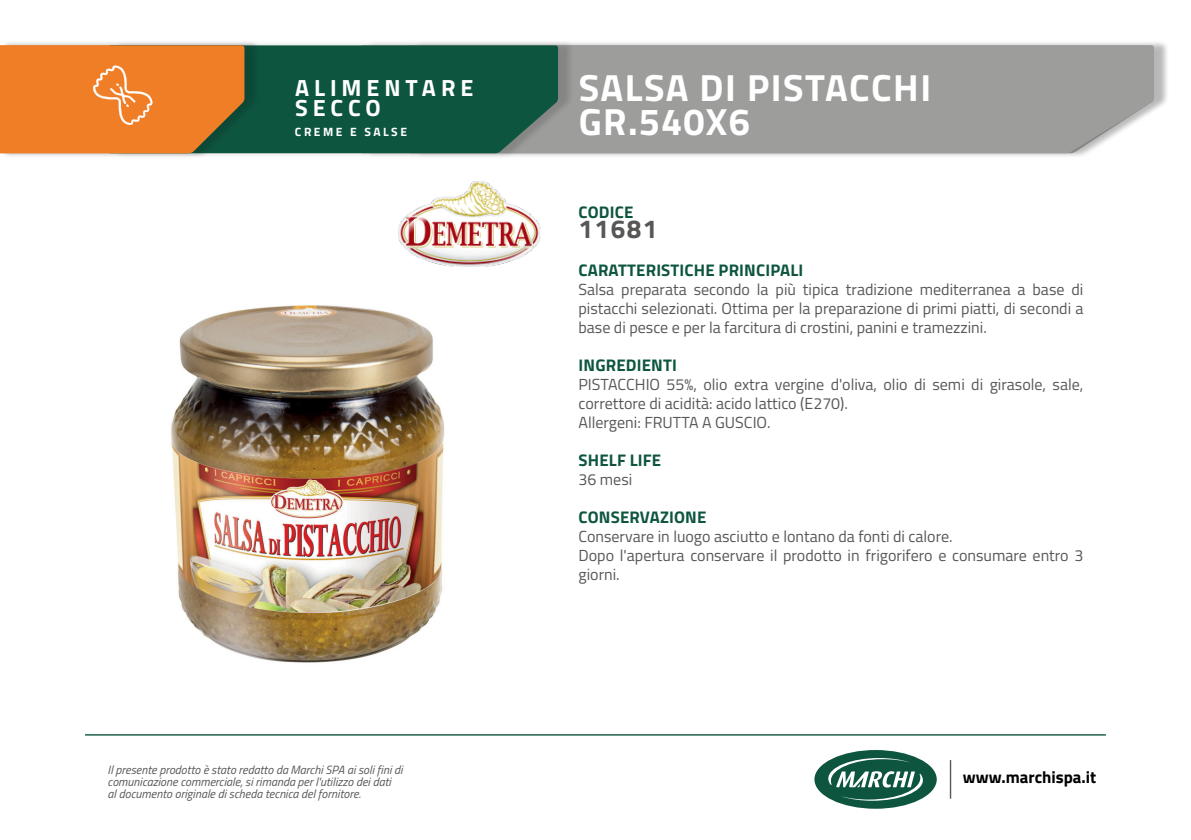
<style>
.page{position:relative;width:1191px;height:840px;background:#fff}
.page>*{position:absolute;margin:0;border:0;box-sizing:border-box;transform-origin:0 0}
.t1{font:700 37.8px/34.2px "Titillium Web";letter-spacing:.04em;color:#fff}
.t2{font:700 26px "Titillium Web";letter-spacing:.06em;color:#575756}
.t3{font:700 23.4px "Titillium Web";letter-spacing:.21em;color:#fff}
.t4{font:700 16.8px "Titillium Web";letter-spacing:.01em;color:#0e5540}
.t5{font:700 16.8px "Titillium Web";color:#000}
.t6{font:16px/19px "Titillium Web";color:#575756}
.t7{font:italic 12px/12px "Titillium Web";color:#575756}
.t8{font:700 12px "Titillium Web";letter-spacing:.21em;color:#fff}
</style>
<div class="page">
<div style="left:365px;top:40px;width:804px;height:119px;background:#000;opacity:.15"></div>
<div style="left:574px;top:45px;width:580px;height:108px;background:#9d9d9c"></div>
<div style="left:113px;top:40px;width:461px;height:119px;background:#000;opacity:.15"></div>
<div style="left:260px;top:45px;width:298px;height:108px;background:#0e5540"></div>
<div style="left:0;top:40px;width:260px;height:119px;background:#000;opacity:.15"></div>
<svg style="left:0;top:45px;width:244px;height:108px;background:#e37e2b"></svg>
<img style="left:171px;top:238px;width:274px;height:425px">
<img style="left:399px;top:181px;width:141px;height:86px">
<hr style="left:949px;top:759px;width:2px;height:39px;background:#575756">
<div style="left:814px;top:749px;width:122px;height:59px;background:#0e5540;border-radius:50%"></div>
<svg style="left:828px;top:757px;width:95px;height:43px"></svg>
<hr style="left:85px;top:733px;width:1021px;height:2px;background:#0e5540">
<p class="t3" style="left:295px;top:70px;width:180px">ALIMENTARE</p>
<p class="t3" style="left:295px;top:89px;width:87px">SECCO</p>
<p class="t8" style="left:295px;top:122px;width:113px">CREME E SALSE</p>
<p class="t7" style="left:108px;top:762px;width:296px">Il presente prodotto è stato redatto da Marchi SPA ai soli fini di comunicazione commerciale, si rimanda per l'utilizzo dei dati<br>al documento originale di scheda tecnica del fornitore.</p>
<p class="t1" style="left:578px;top:69px;width:354px">SALSA DI PISTACCHI</p>
<p class="t1" style="left:578px;top:103px;width:173px">GR.540X6</p>
<p class="t1" style="left:606px;top:71px;width:449px;text-indent:-24px">LE CAMEMBERT LONG LIFE .125 X24</p>
<p class="t4" style="left:578px;top:199px;width:56px">CODICE</p>
<p class="t2" style="left:578px;top:208px;width:81px">11681</p>
<p class="t4" style="left:578px;top:257px;width:226px">CARATTERISTICHE PRINCIPALI</p>
<p class="t6" style="left:578px;top:279px;width:506px;text-align:justify">Salsa preparata secondo la più tipica tradizione mediterranea a base di pistacchi selezionati. Ottima per la preparazione di primi piatti, di secondi a base di pesce e per la farcitura di crostini, panini e tramezzini.</p>
<p class="t4" style="left:578px;top:352px;width:100px">INGREDIENTI</p>
<p class="t6" style="left:578px;top:374px;width:506px">PISTACCHIO 55%, olio extra vergine d'oliva, olio di semi di girasole, sale, correttore di acidità: acido lattico (E270).</p>
<p class="t6" style="left:578px;top:412px;width:193px">Allergeni: FRUTTA A GUSCIO.</p>
<p class="t4" style="left:578px;top:447px;width:84px">SHELF LIFE</p>
<p class="t6" style="left:578px;top:469px;width:55px">36 mesi</p>
<p class="t4" style="left:578px;top:504px;width:129px">CONSERVAZIONE</p>
<p class="t6" style="left:578px;top:526px;width:376px">Conservare in luogo asciutto e lontano da fonti di calore.</p>
<p class="t6" style="left:578px;top:545px;width:506px">Dopo l'apertura conservare il prodotto in frigorifero e consumare entro 3 giorni.</p>
<p class="t5" style="left:963px;top:764px;width:135px">www.marchispa.it</p>
</div>
